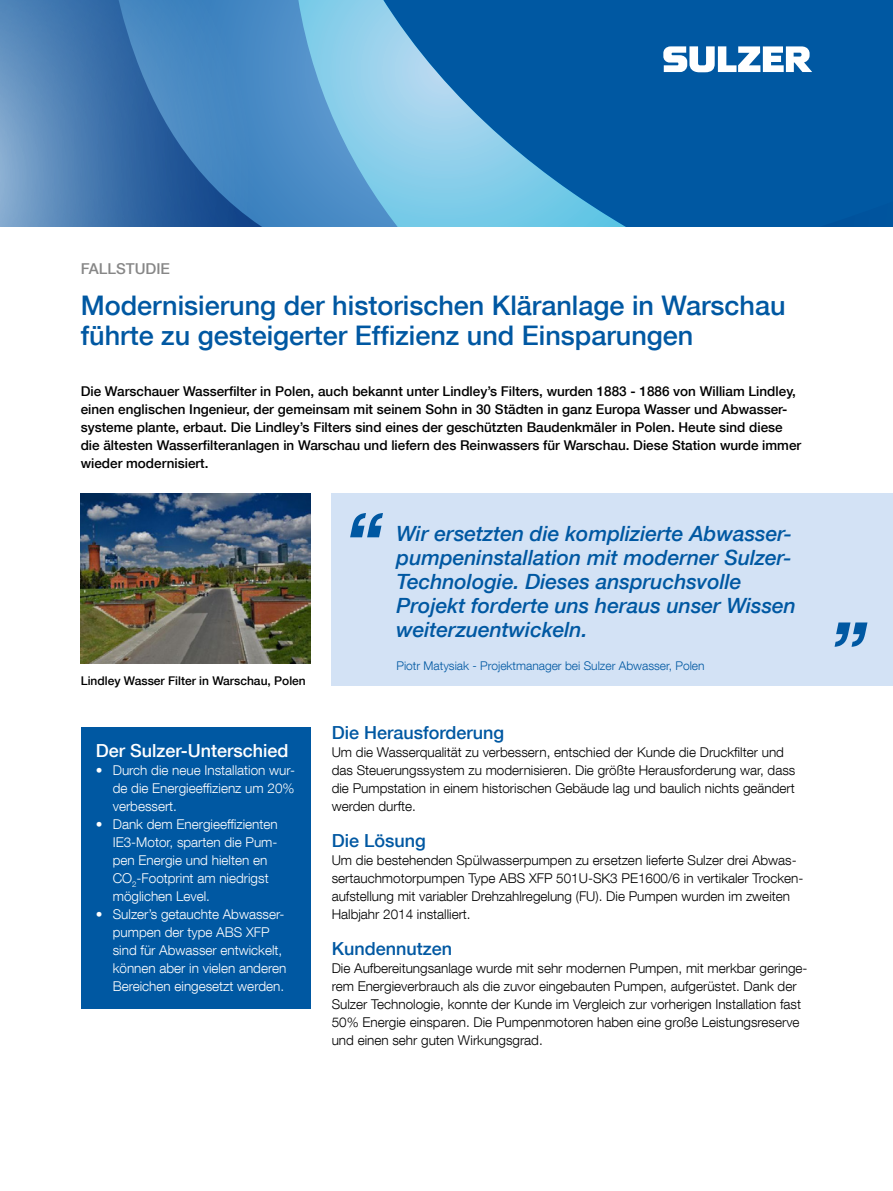
<style>
.page{position:relative;width:893px;height:1191px;background:#fff}
.page>*{position:absolute;margin:0;border:0;box-sizing:border-box;transform-origin:0 0}
.Heading{font:500 27px/30px "Helvetica Neue LT Com";color:#0058a2}
.Paragraph_text{font:italic 500 21px/24px "Helvetica Neue LT Com";color:#0058a2}
.Subheading{font:500 18px "Helvetica Neue LT Com";color:#0058a2}
.Subheading-2{font:500 18px "Helvetica Neue LT Com";color:#fff}
.Paragraph_text-2{font:500 15px "Helvetica Neue LT Com";color:#878787}
.Paragraph_text-3{font:300 13.5px/18px "Helvetica Neue LT Com";color:#000}
.Paragraph_text-4{font:500 13.5px/18px "Helvetica Neue LT Com";color:#000}
.t1{font:300 13.5px/18px "Helvetica Neue LT Com";color:#fff}
.t2{font:300 12px "Helvetica Neue LT Com";color:#0058a2}
.t3{font:500 12px "Helvetica Neue LT Com";color:#000}
</style>
<div class="page">
<svg style="left:0;top:0;width:893px;height:227px;background:#337cb7"></svg>
<svg style="left:663px;top:46px;width:149px;height:26px"></svg>
<div style="left:332px;top:493px;width:561px;height:192px;background:#d3e2f5"></div>
<svg style="left:350px;top:513px;width:33px;height:24px"></svg>
<svg style="left:835px;top:622px;width:32px;height:25px"></svg>
<div style="left:81px;top:727px;width:229px;height:281px;background:#0058a2"></div>
<img style="left:81px;top:493px;width:229px;height:170px">
<p class="Paragraph_text-2" style="left:81px;top:259px;width:91px">FALLSTUDIE</p>
<p class="Heading" style="left:81px;top:290px;width:706px">Modernisierung der historischen Kläranlage in Warschau führte zu gesteigerter Effizienz und Einsparungen</p>
<p class="Paragraph_text-4" style="left:81px;top:382px;width:722px">Die Warschauer Wasserfilter in Polen, auch bekannt unter Lindley’s Filters, wurden 1883 - 1886 von William Lindley, einen englischen Ingenieur, der gemeinsam mit seinem Sohn in 30 Städten in ganz Europa Wasser und Abwasser&shy;systeme plante, erbaut. Die Lindley’s Filters sind eines der geschützten Baudenkmäler in Polen. Heute sind diese die ältesten Wasserfilteranlagen in Warschau und liefern des Reinwassers für Warschau. Diese Station wurde immer wieder modernisiert.</p>
<p class="t3" style="left:81px;top:673px;width:226px">Lindley Wasser Filter in Warschau, Polen</p>
<p class="Subheading-2" style="left:96px;top:739px;width:194px">Der Sulzer-Unterschied</p>
<p class="t1" style="left:113px;top:760px;width:184px;text-align:justify;text-indent:-17px">• Durch die neue Installation wur&shy;de die Energieeffizienz um 20% verbessert.</p>
<p class="t1" style="left:113px;top:814px;width:167px;text-indent:-17px">• Dank dem Energieeffizienten<br>IE3-Motor, sparten die Pum&shy;pen Energie und hielten en<br>CO<sub>2</sub>-Footprint am niedrigst möglichen Level.</p>
<p class="t1" style="left:113px;top:904px;width:175px;text-indent:-17px">• Sulzer’s getauchte Abwasser&shy;pumpen der type ABS XFP sind für Abwasser entwickelt, können aber in vielen anderen<br>Bereichen eingesetzt werden.</p>
<p class="Paragraph_text" style="left:396px;top:522px;width:401px">Wir ersetzten die komplizierte Abwasser&shy;pumpeninstallation mit moderner Sulzer-Technologie. Dieses anspruchsvolle Projekt forderte uns heraus unser Wissen weiterzuentwickeln.</p>
<p class="t2" style="left:396px;top:658px;width:310px">Piotr Matysiak - Projektmanager bei Sulzer Abwasser, Polen</p>
<p class="Subheading" style="left:332px;top:721px;width:174px">Die Herausforderung</p>
<p class="Paragraph_text-3" style="left:332px;top:742px;width:465px">Um die Wasserqualität zu verbessern, entschied der Kunde die Druckfilter und das Steuerungssystem zu modernisieren. Die größte Herausforderung war, dass die Pumpstation in einem historischen Gebäude lag und baulich nichts geändert werden durfte.</p>
<p class="Subheading" style="left:332px;top:829px;width:96px">Die Lösung</p>
<p class="Paragraph_text-3" style="left:332px;top:850px;width:473px">Um die bestehenden Spülwasserpumpen zu ersetzen lieferte Sulzer drei Abwas&shy;sertauchmotorpumpen Type ABS XFP 501U-SK3 PE1600/6 in vertikaler Trocken&shy;aufstellung mit variabler Drehzahlregelung (FU). Die Pumpen wurden im zweiten Halbjahr 2014 installiert.</p>
<p class="Subheading" style="left:332px;top:937px;width:122px">Kundennutzen</p>
<p class="Paragraph_text-3" style="left:332px;top:958px;width:477px">Die Aufbereitungsanlage wurde mit sehr modernen Pumpen, mit merkbar geringe&shy;rem Energieverbrauch als die zuvor eingebauten Pumpen, aufgerüstet. Dank der Sulzer Technologie, konnte der Kunde im Vergleich zur vorherigen Installation fast 50% Energie einsparen. Die Pumpenmotoren haben eine große Leistungsreserve und einen sehr guten Wirkungsgrad.</p>
</div>
